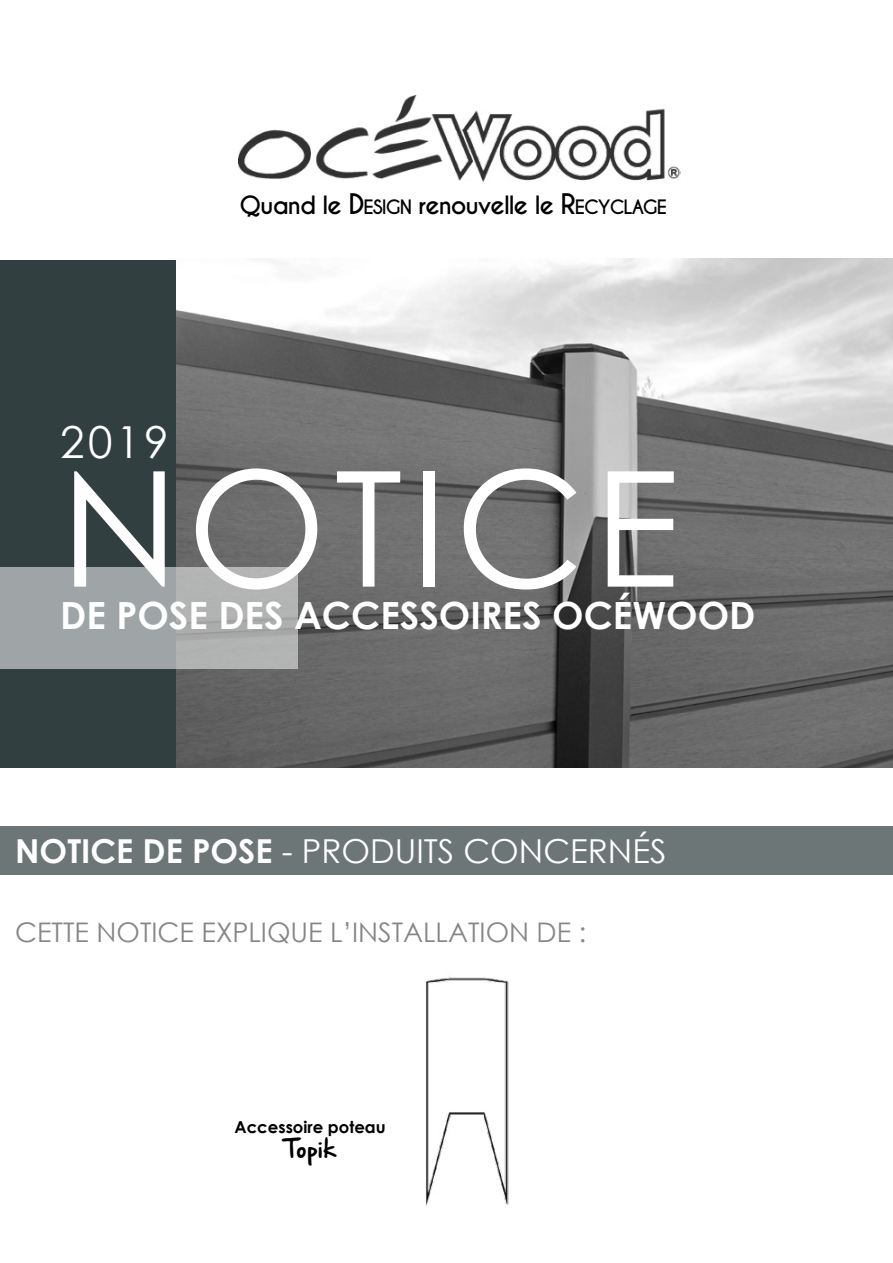
<style>
.page{position:relative;width:893px;height:1263px;background:#fff}
.page>*{position:absolute;margin:0;border:0;box-sizing:border-box;transform-origin:0 0}
.t1{font:160.5px "Century Gothic";letter-spacing:.05em;color:#fff}
.t2{font:44.1px "Century Gothic";color:#fff}
.t3{font:700 37.5px "Century Gothic";color:#fff}
.t4{font:33px "Century Gothic";color:#fff}
.t5{font:27px "Century Gothic";color:#868685}
.t6{font:700 23.7px "Caviar Dreams";letter-spacing:-.04em;color:#000}
.t7{font:21px "Hand Of Sean Demo";color:#000}
.t8{font:700 16.5px "Century Gothic";color:#000}
.s1{font-size:26.55px}
.s2{font-size:18.6px}
.s3{font-weight:700}
</style>
<div class="page">
<img style="left:176px;top:258px;width:717px;height:509px">
<div style="left:1px;top:260px;width:175px;height:507px;background:#323f40"></div>
<div style="left:1px;top:567px;width:297px;height:101px;background:linear-gradient(to right,#99a1a2,#b3b3b4)"></div>
<img style="left:238px;top:96px;width:442px;height:86px">
<div style="left:0;top:826px;width:893px;height:49px;background:#6d7677"></div>
<img style="left:425px;top:977px;width:84px;height:229px">
<p class="t6" style="left:239px;top:191px;width:429px">Quand le <span class="s1">D</span><span class="s2">ESIGN</span> renouvelle le <span class="s1">R</span><span class="s2">ECYCLAGE</span></p>
<h2 class="t2" style="left:60px;top:411px;width:110px">2019</h2>
<h1 class="t1" style="left:60px;top:416px;width:621px">NOTICE</h1>
<h3 class="t3" style="left:60px;top:586px;width:697px">DE POSE DES ACCESSOIRES OCÉWOOD</h3>
<p class="t4" style="left:15px;top:828px;width:653px"><span class="s3">NOTICE DE POSE</span> - PRODUITS CONCERNÉS</p>
<p class="t5" style="left:15px;top:913px;width:572px">CETTE NOTICE EXPLIQUE L’INSTALLATION DE :</p>
<p class="t8" style="left:235px;top:1114px;width:153px">Accessoire poteau</p>
<p class="t7" style="left:284px;top:1138px;width:53px">Topik</p>
</div>
